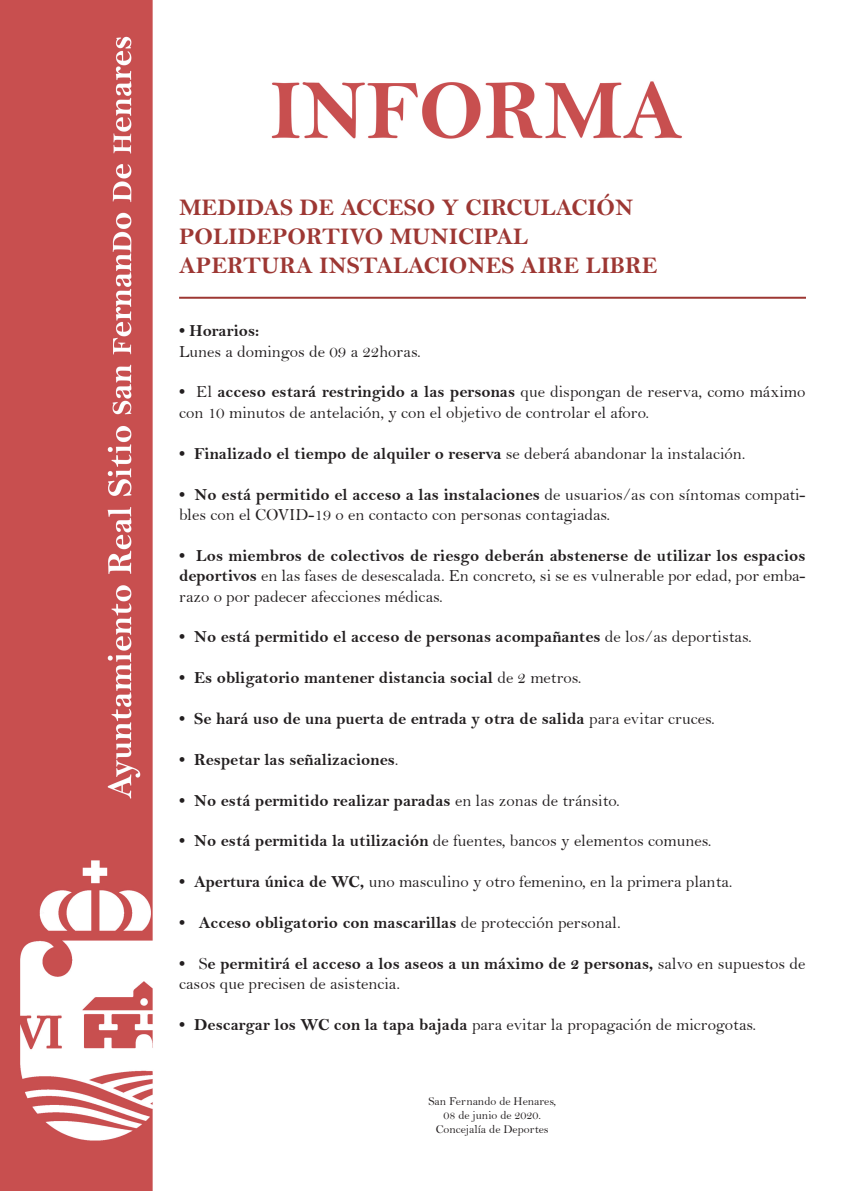
<style>
.page{position:relative;width:842px;height:1191px;background:#fff}
.page>*{position:absolute;margin:0;border:0;box-sizing:border-box;transform-origin:0 0}
.t1{font:24px/28.8px "Bell MT Bold";color:#9d3733}
.t2{font:17px/20.4px "Bell";color:#231f20}
.t3{font:17px/20.4px "Bell MT Bold";color:#231f20}
.t4{font:12px/14.4px "Bell";color:#231f20;text-align:center}
.s1{font-family:"Bell MT Bold"}
.s2{font-family:"Bell"}
</style>
<div class="page">
<img style="left:0;top:0;width:806px;height:1191px">
<hr style="left:179px;top:297px;width:627px;height:2px;background:#9d3733">
<p class="t1" style="left:179px;top:193px;width:456px">MEDIDAS DE ACCESO Y CIRCULACIÓN<br>POLIDEPORTIVO MUNICIPAL</p>
<p class="t1" style="left:179px;top:250px;width:480px">APERTURA INSTALACIONES AIRE LIBRE</p>
<p class="t3" style="left:179px;top:320px;width:82px">• Horarios:</p>
<p class="t2" style="left:179px;top:341px;width:243px">Lunes a domingos de 09 a 22horas.</p>
<p class="t2" style="left:179px;top:382px;width:628px"><span class="s1">•</span> El <span class="s1">acceso estará restringido a las personas</span> que dispongan de reserva, como máximo con 10 minutos de antelación, y con el objetivo de controlar el aforo.</p>
<p class="t3" style="left:179px;top:443px;width:568px">• Finalizado el tiempo de alquiler o reserva <span class="s2">se deberá abandonar la instalación.</span></p>
<p class="t2" style="left:179px;top:484px;width:628px"><span class="s1">• No está permitido el acceso a las instalaciones</span> de usuarios/as con síntomas compati&shy;bles con el COVID-19 o en contacto con personas contagiadas.</p>
<p class="t2" style="left:179px;top:545px;width:628px;text-align:justify"><span class="s1">• Los miembros de colectivos de riesgo deberán abstenerse de utilizar los espacios deportivos</span> en las fases de desescalada. En concreto, si se es vulnerable por edad, por emba&shy;razo o por padecer afecciones médicas.</p>
<p class="t3" style="left:179px;top:626px;width:574px">• No está permitido el acceso de personas acompañantes <span class="s2">de los/as deportistas.</span></p>
<p class="t3" style="left:179px;top:667px;width:404px">• Es obligatorio mantener distancia social <span class="s2">de 2 metros.</span></p>
<p class="t3" style="left:179px;top:708px;width:537px">• Se hará uso de una puerta de entrada y otra de salida <span class="s2">para evitar cruces.</span></p>
<p class="t3" style="left:179px;top:749px;width:221px">• Respetar las señalizaciones<span class="s2">.</span></p>
<p class="t3" style="left:179px;top:790px;width:442px">• No está permitido realizar paradas <span class="s2">en las zonas de tránsito.</span></p>
<p class="t2" style="left:179px;top:830px;width:534px"><span class="s1">• No está permitida la utilización</span> de fuentes, bancos y elementos comunes.</p>
<p class="t2" style="left:179px;top:871px;width:555px"><span class="s1">• Apertura única de WC,</span> uno masculino y otro femenino, en la primera planta.</p>
<p class="t3" style="left:179px;top:912px;width:443px">• Acceso obligatorio con mascarillas <span class="s2">de protección personal.</span></p>
<p class="t3" style="left:179px;top:953px;width:628px">• <span class="s2">S</span>e permitirá el acceso a los aseos a un máximo de 2 personas, <span class="s2">salvo en supuestos de casos que precisen de asistencia.</span></p>
<p class="t2" style="left:179px;top:1014px;width:579px"><span class="s1">• Descargar los WC con la tapa bajada</span> para evitar la propagación de microgotas.</p>
<p class="t4" style="left:428px;top:1093px;width:129px">San Fernando de Henares,</p>
<p class="t4" style="left:436px;top:1107px;width:114px">08 de junio de 2020.<br>Concejalía de Deportes</p>
</div>
